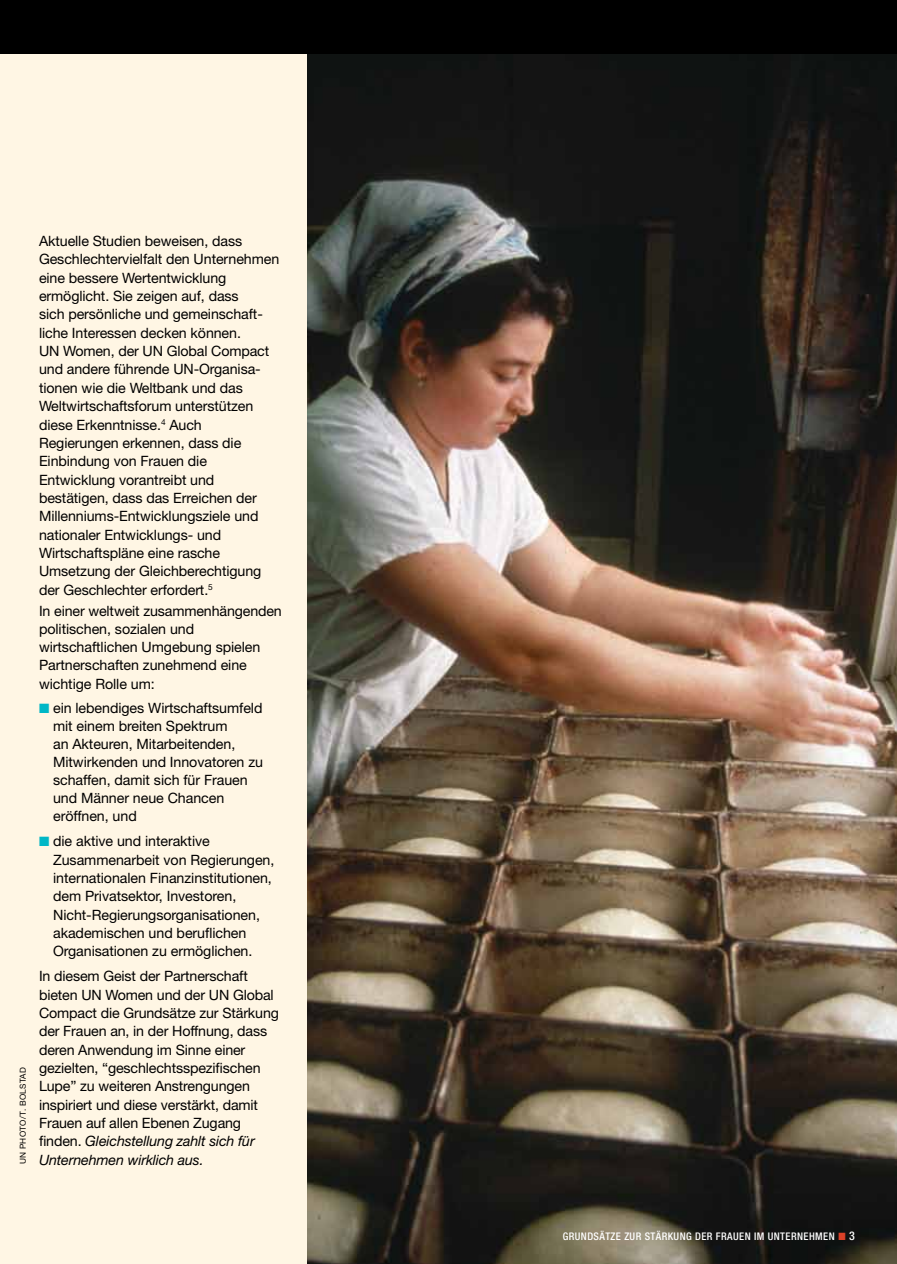
<style>
.page{position:relative;width:897px;height:1264px;background:#fff}
.page>*{position:absolute;margin:0;border:0;box-sizing:border-box;transform-origin:0 0}
.t1{font:14.25px/18.3px "Helvetica Neue";letter-spacing:-.005em;color:#000}
.t2{font:italic 14.25px "Helvetica Neue";letter-spacing:-.01em;color:#000}
.t3{font:500 condensed 10.5px "Helvetica Neue";letter-spacing:.04em;color:#fff}
.t4{font:8.25px "Helvetica Neue";letter-spacing:.04em;color:#000}
.s1{color:#00b7c6}
.s2{font-style:italic}
.s3{color:#dc4128}
.s4{font-size:12px}
</style>
<div class="page">
<div style="left:0;top:0;width:896px;height:55px;background:#000"></div>
<div style="left:0;top:54px;width:326px;height:1210px;background:#fff6e4"></div>
<img style="left:308px;top:54px;width:588px;height:1210px">
<p class="t4" style="left:18px;top:1164px;width:98px;rotate:-90deg">UN Photo/T. Bolstad</p>
<p class="t1" style="left:39px;top:232px;width:242px">Aktuelle Studien beweisen, dass<br>Geschlechtervielfalt den Unternehmen eine bessere Wertentwicklung ermöglicht. Sie zeigen auf, dass<br>sich persönliche und gemeinschaft&shy;liche I nteressen decken können.<br>UN Women, der UN Global Compact und andere führende UN-Organisa&shy;tionen wie die Weltbank und das<br>Weltwirtschaftsforum unterstützen diese Erkenntnisse.<sup>4</sup> Auch<br>Regierungen erkennen, dass die<br>Einbindung von Frauen die<br>Entwicklung vorantreibt und bestätigen, dass das Erreichen der<br>M illenniums-Entwicklungsziele und nationaler Entwicklungs- und<br>Wirtschaftspläne eine rasche<br>Umsetzung der Gleichberechtigung der Geschlechter erfordert.<sup>5</sup></p>
<p class="t1" style="left:39px;top:602px;width:244px">I n einer weltweit zusammenhängenden politischen, sozialen und wirtschaftlichen Umgebung spielen<br>Partnerschaften zunehmend eine wichtige Rolle um:</p>
<p class="t1" style="left:53px;top:699px;width:211px;text-indent:-14px"><span class="s1">■</span> ein lebendiges Wirtschaftsumfeld mit einem breiten Spektrum<br>an Akteuren, M itarbeitenden,<br>M itwirkenden und I nnovatoren zu schaffen, damit sich für Frauen und Männer neue Chancen eröffnen, und</p>
<p class="t1" style="left:53px;top:832px;width:223px;text-indent:-14px"><span class="s1">■</span> die aktive und interaktive Zusammenarbeit von Regierungen, internationalen Finanzinstitutionen, dem Privatsektor, I nvestoren, Nicht-Regierungsorganisationen, akademischen und beruflichen Organisationen zu ermöglichen.</p>
<p class="t1" style="left:39px;top:966px;width:241px">I n diesem Geist der Partnerschaft bieten UN Women und der UN Global Compact die Grundsätze zur Stärkung der Frauen an, in der Hoffnung, dass deren Anwendung im Sinne einer gezielten, “geschlechtsspezifischen Lupe” zu weiteren Anstrengungen inspiriert und diese verstärkt, damit Frauen auf allen Ebenen Zugang finden. <span class="s2">Gleichstellung zahlt sich für</span></p>
<p class="t2" style="left:39px;top:1151px;width:166px">Unternehmen wirklich aus.</p>
<p class="t3" style="left:562px;top:1230px;width:118px">GRUN DSÄTZE ZU R STÄRKUNG</p>
<p class="t3" style="left:695px;top:1230px;width:39px">DER FRAUEN</p>
<p class="t3" style="left:754px;top:1230px;width:102px">IM UNTERNEHMEN <span class="s3">■</span> <span class="s4">3</span></p>
</div>
